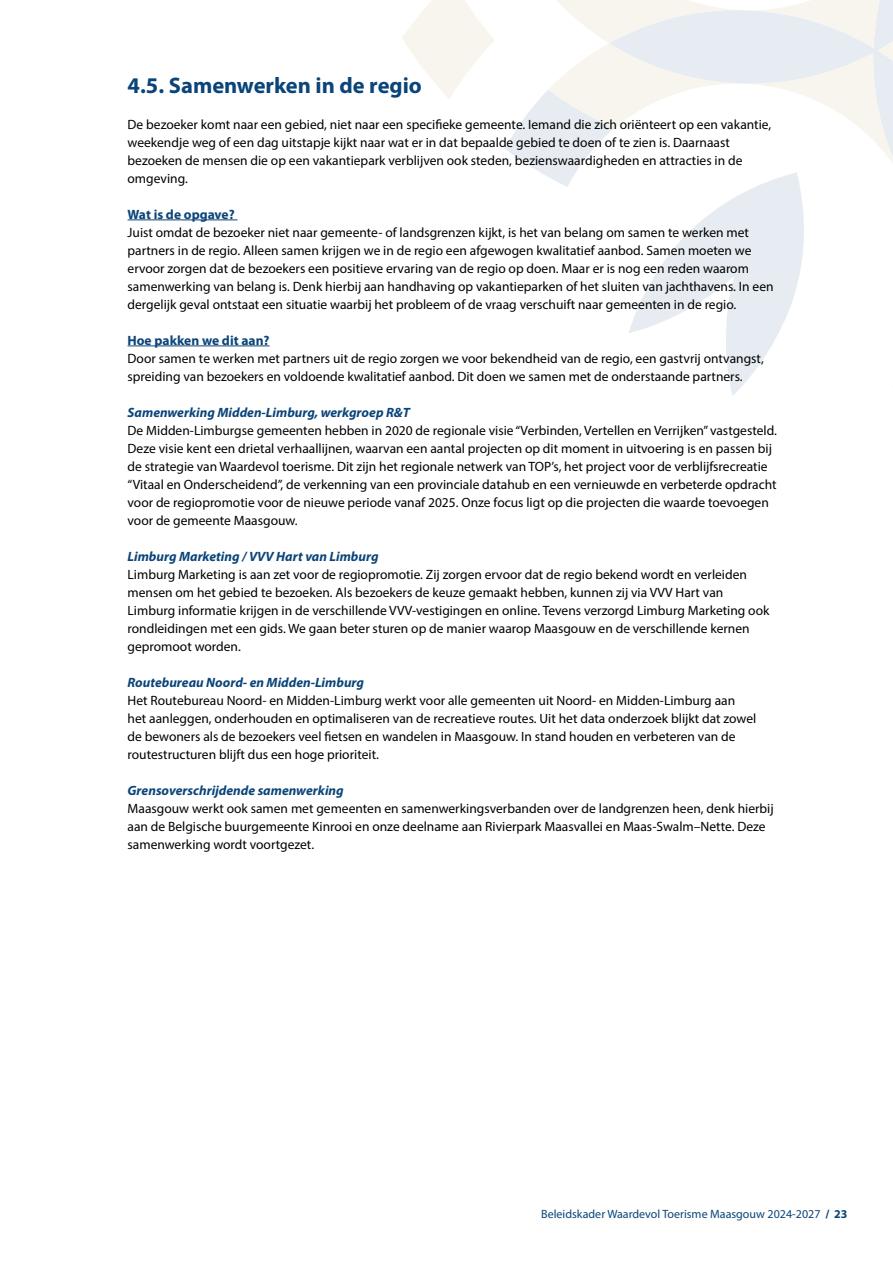
<style>
.page{position:relative;width:893px;height:1263px;background:#fff}
.page>*{position:absolute;margin:0;border:0;box-sizing:border-box;transform-origin:0 0}
.t1{font:700 22.5px "Myriad Pro";color:#0a4479}
.t2{font:13.5px/18px "Myriad Pro";color:#000}
.t3{font:italic 700 13.5px "Myriad Pro";color:#0a4479}
.t4{font:700 13.5px "Myriad Pro";color:#0a4479}
.t5{font:12px "Myriad Pro";color:#0a4479}
.s1{font-weight:700}
</style>
<div class="page">
<svg style="left:505px;top:0;width:388px;height:396px"></svg>
<svg style="left:402px;top:0;width:92px;height:99px"></svg>
<hr style="left:128px;top:220px;width:109px;height:1px;background:#0a4479">
<hr style="left:128px;top:346px;width:142px;height:1px;background:#0a4479">
<h1 class="t1" style="left:128px;top:71px;width:296px">4.5. Samenwerken in de regio</h1>
<p class="t2" style="left:128px;top:115px;width:645px">De bezoeker komt naar een gebied, niet naar een specifieke gemeente. Iemand die zich oriënteert op een vakantie, weekendje weg of een dag uitstapje kijkt naar wat er in dat bepaalde gebied te doen of te zien is. Daarnaast bezoeken de mensen die op een vakantiepark verblijven ook steden, bezienswaardigheden en attracties in de omgeving.</p>
<p class="t4" style="left:128px;top:205px;width:109px">Wat is de opgave?</p>
<p class="t2" style="left:128px;top:223px;width:647px">Juist omdat de bezoeker niet naar gemeente- of landsgrenzen kijkt, is het van belang om samen te werken met partners in de regio. Alleen samen krijgen we in de regio een afgewogen kwalitatief aanbod. Samen moeten we ervoor zorgen dat de bezoekers een positieve ervaring van de regio op doen. Maar er is nog een reden waarom samenwerking van belang is. Denk hierbij aan handhaving op vakantieparken of het sluiten van jachthavens. In een dergelijk geval ontstaat een situatie waarbij het probleem of de vraag verschuift naar gemeenten in de regio.</p>
<p class="t4" style="left:128px;top:331px;width:144px">Hoe pakken we dit aan?</p>
<p class="t2" style="left:128px;top:349px;width:638px">Door samen te werken met partners uit de regio zorgen we voor bekendheid van de regio, een gastvrij ontvangst, spreiding van bezoekers en voldoende kwalitatief aanbod. Dit doen we samen met de onderstaande partners.</p>
<p class="t3" style="left:128px;top:403px;width:284px">Samenwerking Midden-Limburg, werkgroep R&amp;T</p>
<p class="t2" style="left:128px;top:421px;width:651px">De Midden-Limburgse gemeenten hebben in 2020 de regionale visie “Verbinden, Vertellen en Verrijken” vastgesteld.<br>Deze visie kent een drietal verhaallijnen, waarvan een aantal projecten op dit moment in uitvoering is en passen bij de strategie van Waardevol toerisme. Dit zijn het regionale netwerk van TOP’s, het project voor de verblijfsrecreatie “Vitaal en Onderscheidend”, de verkenning van een provinciale datahub en een vernieuwde en verbeterde opdracht voor de regiopromotie voor de nieuwe periode vanaf 2025. Onze focus ligt op die projecten die waarde toevoegen voor de gemeente Maasgouw.</p>
<p class="t3" style="left:128px;top:547px;width:252px">Limburg Marketing / VVV Hart van Limburg</p>
<p class="t2" style="left:128px;top:565px;width:643px">Limburg Marketing is aan zet voor de regiopromotie. Zij zorgen ervoor dat de regio bekend wordt en verleiden mensen om het gebied te bezoeken. Als bezoekers de keuze gemaakt hebben, kunnen zij via VVV Hart van Limburg informatie krijgen in de verschillende VVV-vestigingen en online. Tevens verzorgd Limburg Marketing ook rondleidingen met een gids. We gaan beter sturen op de manier waarop Maasgouw en de verschillende kernen gepromoot worden.</p>
<p class="t3" style="left:128px;top:673px;width:238px">Routebureau Noord- en Midden-Limburg</p>
<p class="t2" style="left:128px;top:691px;width:630px">Het Routebureau Noord- en Midden-Limburg werkt voor alle gemeenten uit Noord- en Midden-Limburg aan het aanleggen, onderhouden en optimaliseren van de recreatieve routes. Uit het data onderzoek blijkt dat zowel de bewoners als de bezoekers veel fietsen en wandelen in Maasgouw. In stand houden en verbeteren van de routestructuren blijft dus een hoge prioriteit.</p>
<p class="t3" style="left:128px;top:781px;width:218px">Grensoverschrijdende samenwerking</p>
<p class="t2" style="left:128px;top:799px;width:648px">Maasgouw werkt ook samen met gemeenten en samenwerkingsverbanden over de landgrenzen heen, denk hierbij aan de Belgische buurgemeente Kinrooi en onze deelname aan Rivierpark Maasvallei en Maas-Swalm–Nette. Deze samenwerking wordt voortgezet.</p>
<p class="t5" style="left:541px;top:1206px;width:308px">Beleidskader Waardevol Toerisme Maasgouw 2024-2027 <span class="s1">/ 23</span></p>
</div>
